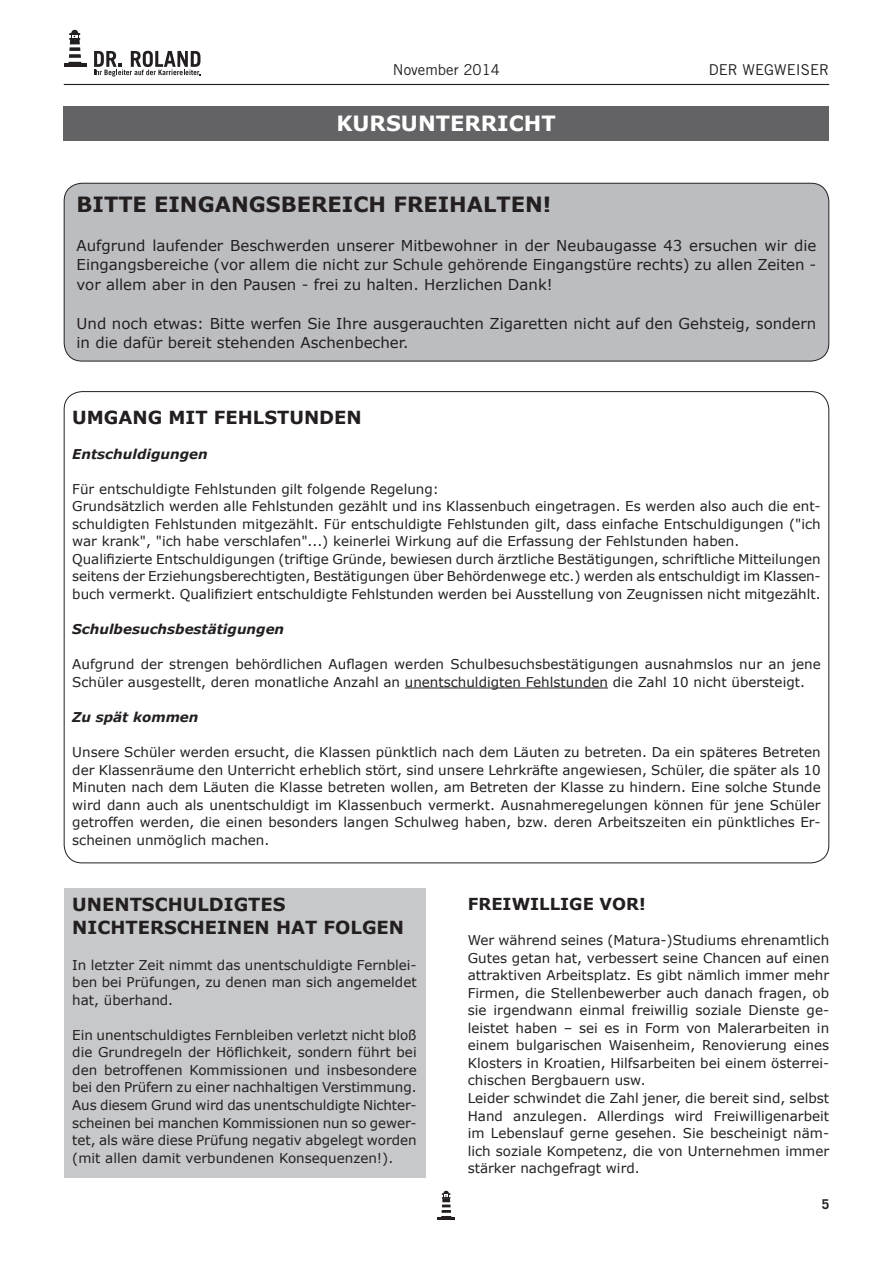
<style>
.page{position:relative;width:893px;height:1263px;background:#fff}
.page>*{position:absolute;margin:0;border:0;box-sizing:border-box;transform-origin:0 0}
.t1{font:700 21px "Verdana";color:#231f20}
.t2{font:700 21px "Verdana";color:#fff}
.t3{font:700 18px/23.4px "Verdana";color:#231f20}
.t4{font:700 16.5px "Verdana";color:#231f20}
.t5{font:15px/19.5px "Verdana";color:#231f20;text-align:justify}
.t6{font:15px "Trade Gothic LT Std";color:#231f20}
.t7{font:13.5px/17.5px "Verdana";color:#231f20}
.t8{font:italic 700 13.5px "Verdana";color:#231f20}
.t9{font:700 13.5px "Trade Gothic LT Std";color:#231f20}
</style>
<div class="page">
<svg style="left:94px;top:51px;width:107px;height:26px"></svg>
<div style="left:71px;top:30px;width:7px;height:6px;background:#231f20;border-radius:50%"></div>
<hr style="left:64px;top:64px;width:22px;height:3px;background:#231f20">
<svg style="left:69px;top:61px;width:12px;height:1px"></svg>
<svg style="left:69px;top:33px;width:12px;height:18px"></svg>
<hr style="left:68px;top:62px;width:14px;height:3px;background:#231f20">
<svg style="left:69px;top:47px;width:11px;height:4px"></svg>
<div style="left:70px;top:39px;width:10px;height:5px;background:#231f20"></div>
<svg style="left:69px;top:54px;width:12px;height:4px"></svg>
<hr style="left:64px;top:84px;width:765px;height:1px;background:#231f20">
<hr style="left:437px;top:1217px;width:18px;height:3px;background:#231f20">
<svg style="left:441px;top:1191px;width:11px;height:26px"></svg>
<div style="left:64px;top:183px;width:765px;height:178px;background:#bcbdc0;border-radius:18px"></div>
<div style="left:64px;top:183px;width:765px;height:178px;border:1px solid #231f20;border-radius:18px"></div>
<div style="left:63px;top:106px;width:766px;height:34px;background:#636366"></div>
<hr style="left:405px;top:687px;width:203px;height:1px;background:#231f20">
<div style="left:64px;top:889px;width:361px;height:289px;background:#c7c8ca"></div>
<p class="t6" style="left:393px;top:60px;width:109px">November 2014</p>
<p class="t6" style="left:709px;top:60px;width:122px">DER WEGWEISER</p>
<h1 class="t2" style="left:336px;top:109px;width:221px">KURSUNTERRICHT</h1>
<h1 class="t1" style="left:77px;top:189px;width:476px">BITTE EINGANGSBEREICH FREIHALTEN!</h1>
<p class="t5" style="left:77px;top:235px;width:741px">Aufgrund laufender Beschwerden unserer Mitbewohner in der Neubaugasse 43 ersuchen wir die Eingangsbereiche (vor allem die nicht zur Schule gehörende Eingangstüre rechts) zu allen Zeiten - vor allem aber in den Pausen - frei zu halten. Herzlichen Dank!</p>
<p class="t5" style="left:77px;top:313px;width:741px">Und noch etwas: Bitte werfen Sie Ihre ausgerauchten Zigaretten nicht auf den Gehsteig, sondern in die dafür bereit stehenden Aschenbecher.</p>
<h2 class="t3" style="left:72px;top:405px;width:291px">UMGANG MIT FEHLSTUNDEN</h2>
<p class="t8" style="left:72px;top:444px;width:137px">Entschuldigungen</p>
<p class="t7" style="left:72px;top:480px;width:750px">Für entschuldigte Fehlstunden gilt folgende Regelung:<br>Grundsätzlich werden alle Fehlstunden gezählt und ins Klassenbuch eingetragen. Es werden also auch die ent&shy;schuldigten Fehlstunden mitgezählt. Für entschuldigte Fehlstunden gilt, dass einfache Entschuldigungen ("ich war krank", "ich habe verschlafen"...) keinerlei Wirkung auf die Erfassung der Fehlstunden haben.<br>Qualifizierte Entschuldigungen (triftige Gründe, bewiesen durch ärztliche Bestätigungen, schriftliche Mitteilungen seitens der Erziehungsberechtigten, Bestätigungen über Behördenwege etc.) werden als entschuldigt im Klassen&shy;buch vermerkt. Qualifiziert entschuldigte Fehlstunden werden bei Ausstellung von Zeugnissen nicht mitgezählt.</p>
<p class="t8" style="left:72px;top:620px;width:213px">Schulbesuchsbestätigungen</p>
<p class="t7" style="left:72px;top:655px;width:750px">Aufgrund der strengen behördlichen Auflagen werden Schulbesuchsbestätigungen ausnahmslos nur an jene<br>Schüler ausgestellt, deren monatliche Anzahl an unentschuldigten Fehlstunden die Zahl 10 nicht übersteigt.</p>
<p class="t8" style="left:72px;top:707px;width:128px">Zu spät kommen</p>
<p class="t7" style="left:72px;top:743px;width:750px;text-align:justify">Unsere Schüler werden ersucht, die Klassen pünktlich nach dem Läuten zu betreten. Da ein späteres Betreten der Klassenräume den Unterricht erheblich stört, sind unsere Lehrkräfte angewiesen, Schüler, die später als 10<br>Minuten nach dem Läuten die Klasse betreten wollen, am Betreten der Klasse zu hindern. Eine solche Stunde wird dann auch als unentschuldigt im Klassenbuch vermerkt. Ausnahmeregelungen können für jene Schüler getroffen werden, die einen besonders langen Schulweg haben, bzw. deren Arbeitszeiten ein pünktliches Er&shy;scheinen unmöglich machen.</p>
<h2 class="t3" style="left:72px;top:892px;width:333px">UNENTSCHULDIGTES<br>NICHTERSCHEINEN HAT FOLGEN</h2>
<p class="t7" style="left:72px;top:956px;width:346px;text-align:justify">In letzter Zeit nimmt das unentschuldigte Fernblei&shy;ben bei Prüfungen, zu denen man sich angemeldet hat, überhand.</p>
<p class="t7" style="left:72px;top:1026px;width:346px;text-align:justify">Ein unentschuldigtes Fernbleiben verletzt nicht bloß die Grundregeln der Höflichkeit, sondern führt bei den betroffenen Kommissionen und insbesondere bei den Prüfern zu einer nachhaltigen Verstimmung.<br>Aus diesem Grund wird das unentschuldigte Nichter&shy;scheinen bei manchen Kommissionen nun so gewer&shy;tet, als wäre diese Prüfung negativ abgelegt worden (mit allen damit verbundenen Konsequenzen!).</p>
<p class="t4" style="left:468px;top:892px;width:180px">FREIWILLIGE VOR!</p>
<p class="t7" style="left:468px;top:931px;width:363px">Wer während seines (Matura-)Studiums ehrenamtlich Gutes getan hat, verbessert seine Chancen auf einen attraktiven Arbeitsplatz. Es gibt nämlich immer mehr Firmen, die Stellenbewerber auch danach fragen, ob sie irgendwann einmal freiwillig soziale Dienste ge&shy;leistet haben – sei es in Form von Malerarbeiten in einem bulgarischen Waisenheim, Renovierung eines Klosters in Kroatien, Hilfsarbeiten bei einem österrei&shy;chischen Bergbauern usw.<br>Leider schwindet die Zahl jener, die bereit sind, selbst Hand anzulegen. Allerdings wird Freiwilligenarbeit im Lebenslauf gerne gesehen. Sie bescheinigt näm&shy;lich soziale Kompetenz, die von Unternehmen immer stärker nachgefragt wird.</p>
<p class="t9" style="left:822px;top:1196px;width:9px">5</p>
</div>
